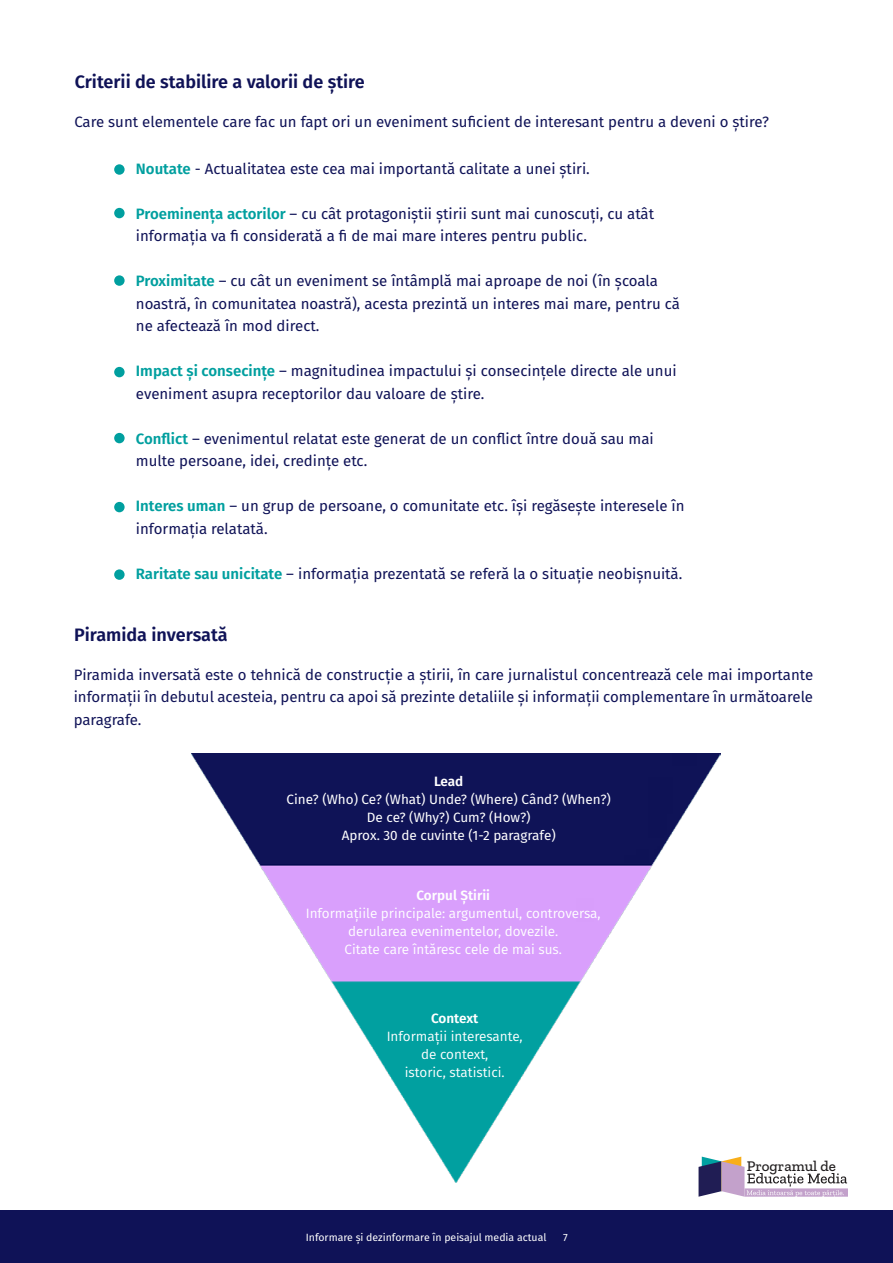
<style>
.page{position:relative;width:893px;height:1263px;background:#fff}
.page>*{position:absolute;margin:0;border:0;box-sizing:border-box;transform-origin:0 0}
.t1{font:600 18px "Fira Sans";color:#0f1257}
.t2{font:15px/22.5px "Fira Sans";color:#0f1257}
.t3{font:500 15px "Zilla Slab";color:#221f20}
.t4{font:13.5px/18px "Fira Sans";color:#fff;text-align:center}
.t5{font:13.5px/18px "Fira Sans";color:#fff;text-align:center}
.t6{font:600 13.5px "Fira Sans";color:#fff}
.t7{font:10.5px "Fira Sans";color:#fff}
.s1{font-weight:600;color:#009f9f}
</style>
<div class="page">
<div style="left:114px;top:164px;width:11px;height:11px;background:#009f9f;border-radius:50%"></div>
<div style="left:114px;top:208px;width:11px;height:10px;background:#009f9f;border-radius:50%"></div>
<div style="left:114px;top:275px;width:11px;height:11px;background:#009f9f;border-radius:50%"></div>
<div style="left:114px;top:367px;width:11px;height:10px;background:#009f9f;border-radius:50%"></div>
<div style="left:114px;top:433px;width:11px;height:10px;background:#009f9f;border-radius:50%"></div>
<div style="left:114px;top:502px;width:11px;height:10px;background:#009f9f;border-radius:50%"></div>
<div style="left:114px;top:569px;width:11px;height:11px;background:#009f9f;border-radius:50%"></div>
<img style="left:191px;top:754px;width:529px;height:429px">
<svg style="left:698px;top:1156px;width:150px;height:41px"></svg>
<div style="left:0;top:1211px;width:893px;height:52px;background:#0f1257"></div>
<p class="t1" style="left:75px;top:67px;width:292px">Criterii de stabilire a valorii de știre</p>
<p class="t2" style="left:74px;top:110px;width:696px">Care sunt elementele care fac un fapt ori un eveniment suficient de interesant pentru a deveni o știre?</p>
<p class="t2" style="left:136px;top:157px;width:455px"><span class="s1">Noutate</span> - Actualitatea este cea mai importantă calitate a unei știri.</p>
<p class="t2" style="left:136px;top:202px;width:520px"><span class="s1">Proeminența actorilor</span> – cu cât protagoniștii știrii sunt mai cunoscuți, cu atât informația va fi considerată a fi de mai mare interes pentru public.</p>
<p class="t2" style="left:136px;top:269px;width:546px"><span class="s1">Proximitate</span> – cu cât un eveniment se întâmplă mai aproape de noi (în școala noastră, în comunitatea noastră), acesta prezintă un interes mai mare, pentru că ne afectează în mod direct.</p>
<p class="t2" style="left:136px;top:359px;width:542px"><span class="s1">Impact și consecințe</span> – magnitudinea impactului și consecințele directe ale unui eveniment asupra receptorilor dau valoare de știre.</p>
<p class="t2" style="left:136px;top:427px;width:519px"><span class="s1">Conflict</span> – evenimentul relatat este generat de un conflict între două sau mai multe persoane, idei, credințe etc.</p>
<p class="t2" style="left:136px;top:494px;width:550px"><span class="s1">Interes uman</span> – un grup de persoane, o comunitate etc. își regăsește interesele în informația relatată.</p>
<p class="t2" style="left:136px;top:562px;width:548px"><span class="s1">Raritate sau unicitate</span> – informația prezentată se referă la o situație neobișnuită.</p>
<p class="t1" style="left:74px;top:620px;width:155px">Piramida inversată</p>
<p class="t2" style="left:74px;top:663px;width:741px;text-align:justify">Piramida inversată este o tehnică de construcție a știrii, în care jurnalistul concentrează cele mai importante informații în debutul acesteia, pentru ca apoi să prezinte detaliile și informații complementare în următoarele paragrafe.</p>
<p class="t6" style="left:434px;top:770px;width:31px">Lead</p>
<p class="t5" style="left:286px;top:790px;width:326px">Cine? (Who) Ce? (What) Unde? (Where) Când? (When?)<br>De ce? (Why?) Cum? (How?)<br>Aprox. 30 de cuvinte (1-2 paragrafe)</p>
<p class="t6" style="left:416px;top:884px;width:75px">Corpul Știrii</p>
<p class="t4" style="left:306px;top:904px;width:296px">Informațiile principale: argumentul, controversa, derularea evenimentelor, dovezile.<br>Citate care întăresc cele de mai sus.</p>
<p class="t6" style="left:431px;top:1007px;width:49px">Context</p>
<p class="t4" style="left:387px;top:1027px;width:138px">Informații interesante, de context,<br>istoric, statistici.</p>
<p class="t7" style="left:306px;top:1229px;width:242px">Informare și dezinformare în peisajul media actual</p>
<p class="t7" style="left:563px;top:1229px;width:6px">7</p>
<p class="t3" style="left:747px;top:1157px;width:91px">Programul de</p>
</div>
